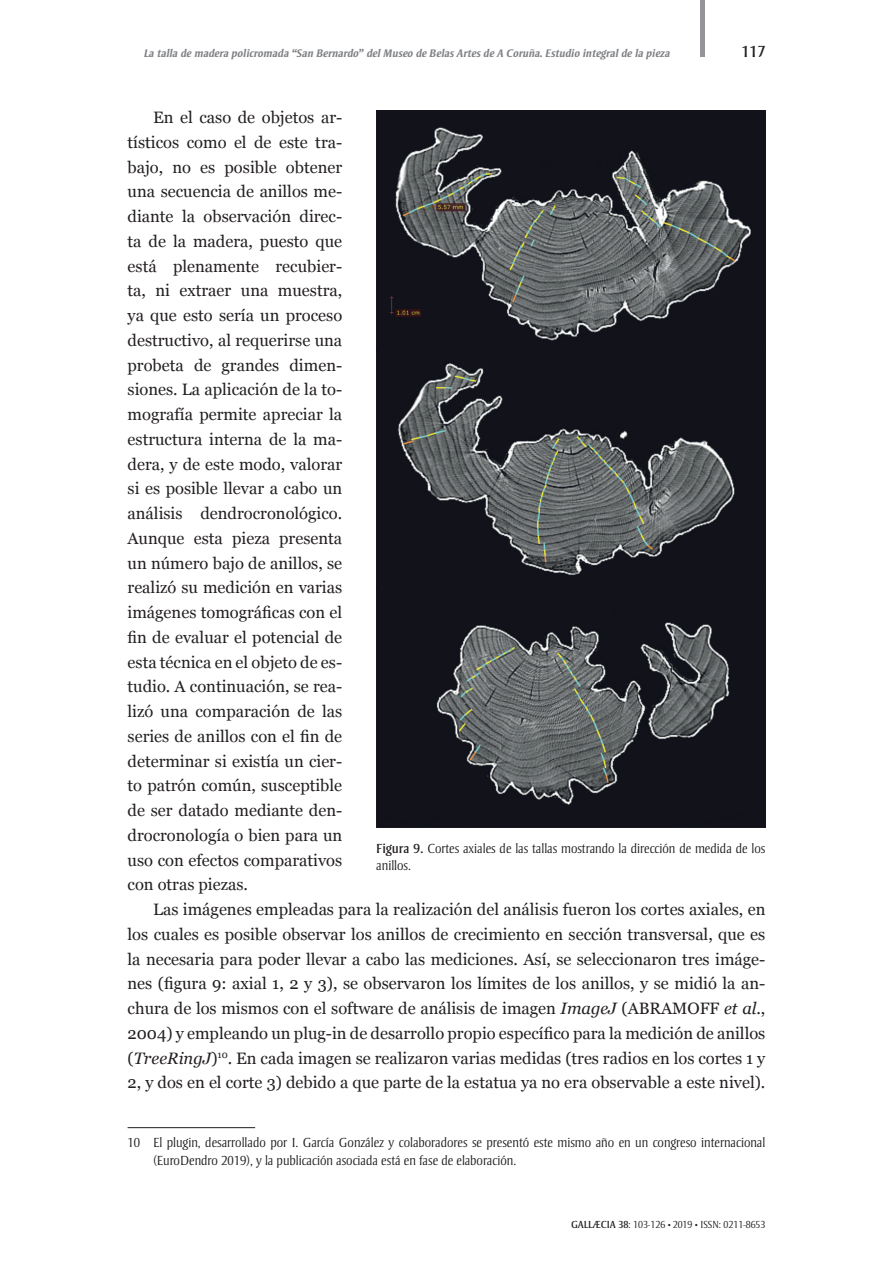
<style>
.page{position:relative;width:893px;height:1263px;background:#fff}
.page>*{position:absolute;margin:0;border:0;box-sizing:border-box;transform-origin:0 0}
.t1{font:16.5px/24.8px "Georgia";color:#231f20;text-align:justify}
.t2{font:16.5px "Strayhorn";color:#231f20}
.t3{font:300 13.5px/17.7px "Strayhorn";color:#231f20}
.t4{font:italic 700 11.25px "Strayhorn";letter-spacing:-.005em;color:#808285}
.t5{font:300 10.5px "Strayhorn";color:#231f20}
.s1{font-style:italic}
.s2{font-weight:400}
.s3{font-size:9px}
</style>
<div class="page">
<hr style="left:701px;top:0;width:4px;height:56px;background:#939598">
<hr style="left:128px;top:1127px;width:127px;height:1px;background:#231f20">
<img style="left:376px;top:111px;width:389px;height:716px">
<p class="t4" style="left:144px;top:47px;width:528px">La talla de madera policromada “San Bernardo” del Museo de Belas Artes de A Coruña. Estudio integral de la pieza</p>
<p class="t2" style="left:741px;top:43px;width:25px">117</p>
<p class="t1" style="left:128px;top:105px;width:216px;text-indent:26px">En el caso de objetos ar&shy;tísticos como el de este tra&shy;bajo, no es posible obtener una secuencia de anillos me&shy;diante la observación direc&shy;ta de la madera, puesto que está plenamente recubier&shy;ta, ni extraer una muestra, ya que esto sería un proceso destructivo, al requerirse una probeta de grandes dimen&shy;siones. La aplicación de la to&shy;mografía permite apreciar la estructura interna de la ma&shy;dera, y de este modo, valorar si es posible llevar a cabo un análisis dendrocronológico.<br>Aunque esta pieza presenta un número bajo de anillos, se realizó su medición en varias imágenes tomográficas con el fin de evaluar el potencial de esta técnica en el objeto de es&shy;tudio. A continuación, se rea&shy;lizó una comparación de las series de anillos con el fin de determinar si existía un cier&shy;to patrón común, susceptible de ser datado mediante den&shy;drocronología o bien para un uso con efectos comparativos con otras piezas.</p>
<p class="t1" style="left:128px;top:897px;width:639px;text-indent:26px">Las imágenes empleadas para la realización del análisis fueron los cortes axiales, en los cuales es posible observar los anillos de crecimiento en sección transversal, que es la necesaria para poder llevar a cabo las mediciones. Así, se seleccionaron tres imáge&shy;nes (figura 9: axial 1, 2 y 3), se observaron los límites de los anillos, y se midió la an&shy;chura de los mismos con el software de análisis de imagen <span class="s1">ImageJ</span> (ABRAMOFF <span class="s1">et al</span>., 2004) y empleando un plug-in de desarrollo propio específico para la medición de anillos (<span class="s1">TreeRingJ</span>)<sup>10</sup>. En cada imagen se realizaron varias medidas (tres radios en los cortes 1 y 2, y dos en el corte 3) debido a que parte de la estatua ya no era observable a este nivel).</p>
<p class="t3" style="left:376px;top:841px;width:391px;line-height:16.5px"><span class="s2">Figura 9.</span> Cortes axiales de las tallas mostrando la dirección de medida de los anillos.</p>
<p class="t3" style="left:153px;top:1134px;width:614px;text-indent:-26px">10 El plugin, desarrollado por I. García González y colaboradores se presentó este mismo año en un congreso internacional (EuroDendro 2019), y la publicación asociada está en fase de elaboración.</p>
<p class="t5" style="left:571px;top:1219px;width:196px"><span class="s2">GALLÆCIA 38</span>: 103-126 <span class="s3">•</span> 2019 <span class="s3">•</span> ISSN: 0211-8653</p>
</div>
